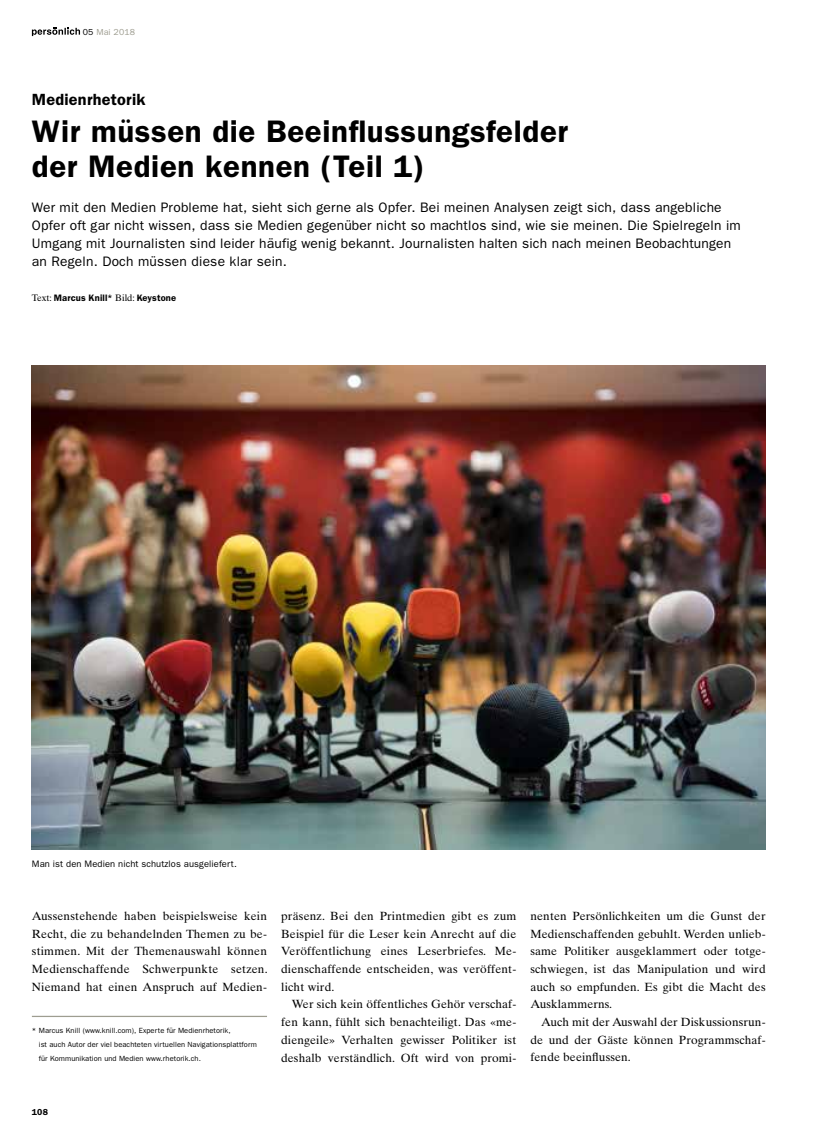
<style>
.page{position:relative;width:833px;height:1134px;background:#fff}
.page>*{position:absolute;margin:0;border:0;box-sizing:border-box;transform-origin:0 0}
.t1{font:600 31.25px/35.4px "Franklin Gothic";letter-spacing:.02em;color:#000}
.t2{font:600 16.25px "Franklin Gothic";letter-spacing:.015em;color:#000}
.t3{font:13.75px/17.6px "Franklin Gothic";letter-spacing:.015em;color:#000}
.t4{font:11.88px/17.6px "Times Ten";letter-spacing:.01em;color:#000;text-align:justify}
.t5{font:9.38px "Franklin Gothic";letter-spacing:.01em;color:#000}
.t6{font:600 9.38px "Franklin Gothic";letter-spacing:.015em;color:#000}
.t7{font:8.75px "Franklin Gothic";letter-spacing:.015em;color:#9e9d90}
.t8{font:600 8.75px "Franklin Gothic";color:#000}
.t9{font:7.5px/13.8px "Franklin Gothic";letter-spacing:.01em;color:#000}
.s1{color:#000}
.s2{font-family:"Times Ten";font-weight:400}
</style>
<div class="page">
<svg style="left:32px;top:28px;width:48px;height:8px"></svg>
<img style="left:32px;top:366px;width:733px;height:483px">
<hr style="left:32px;top:1016px;width:235px;height:1px;background:#9e9d90">
<p class="t7" style="left:83px;top:27px;width:54px"><span class="s1">05</span> Mai 2018</p>
<h2 class="t2" style="left:32px;top:90px;width:115px">Medienrhetorik</h2>
<h1 class="t1" style="left:32px;top:113px;width:538px">Wir müssen die Beeinflussungsfelder der Medien kennen (Teil 1)</h1>
<p class="t3" style="left:32px;top:199px;width:710px">Wer mit den Medien Probleme hat, sieht sich gerne als Opfer. Bei meinen Analysen zeigt sich, dass angebliche Opfer oft gar nicht wissen, dass sie Medien gegenüber nicht so machtlos sind, wie sie meinen. Die Spielregeln im Umgang mit Journalisten sind leider häufig wenig bekannt. Journalisten halten sich nach meinen Beobachtungen an Regeln. Doch müssen diese klar sein.</p>
<p class="t6" style="left:32px;top:292px;width:146px"><span class="s2">Text:</span> Marcus Knill* <span class="s2">Bild:</span> Keystone</p>
<p class="t5" style="left:32px;top:858px;width:206px">Man ist den Medien nicht schutzlos ausgeliefert.</p>
<p class="t4" style="left:32px;top:907px;width:237px">Aussenstehende haben beispielsweise kein Recht, die zu behandelnden Themen zu be&shy;stimmen. Mit der Themenauswahl können Medienschaffende Schwerpunkte setzen.<br>Niemand hat einen Anspruch auf Medien-</p>
<p class="t9" style="left:39px;top:1024px;width:220px;text-indent:-7px">* Marcus Knill (www.knill.com), Experte für Medienrhetorik,<br>ist auch Autor der viel beachteten virtuellen Navigationsplattform für Kommunikation und Medien www.rhetorik.ch.</p>
<p class="t4" style="left:281px;top:907px;width:237px">präsenz. Bei den Printmedien gibt es zum Beispiel für die Leser kein Anrecht auf die Veröffentlichung eines Leserbriefes. Me&shy;dienschaffende entscheiden, was veröffent&shy;licht wird.</p>
<p class="t4" style="left:281px;top:995px;width:237px;text-indent:11px">Wer sich kein öffentliches Gehör verschaf&shy;fen kann, fühlt sich benachteiligt. Das «me&shy;diengeile» Verhalten gewisser Politiker ist deshalb verständlich. Oft wird von promi-</p>
<p class="t4" style="left:530px;top:907px;width:237px">nenten Persönlichkeiten um die Gunst der Medienschaffenden gebuhlt. Werden unlieb&shy;same Politiker ausgeklammert oder totge&shy;schwiegen, ist das Manipulation und wird auch so empfunden. Es gibt die Macht des Ausklammerns.</p>
<p class="t4" style="left:530px;top:1013px;width:237px;text-indent:11px">Auch mit der Auswahl der Diskussionsrun&shy;de und der Gäste können Programmschaf&shy;fende beeinflussen.</p>
<p class="t8" style="left:32px;top:1106px;width:18px">108</p>
</div>
